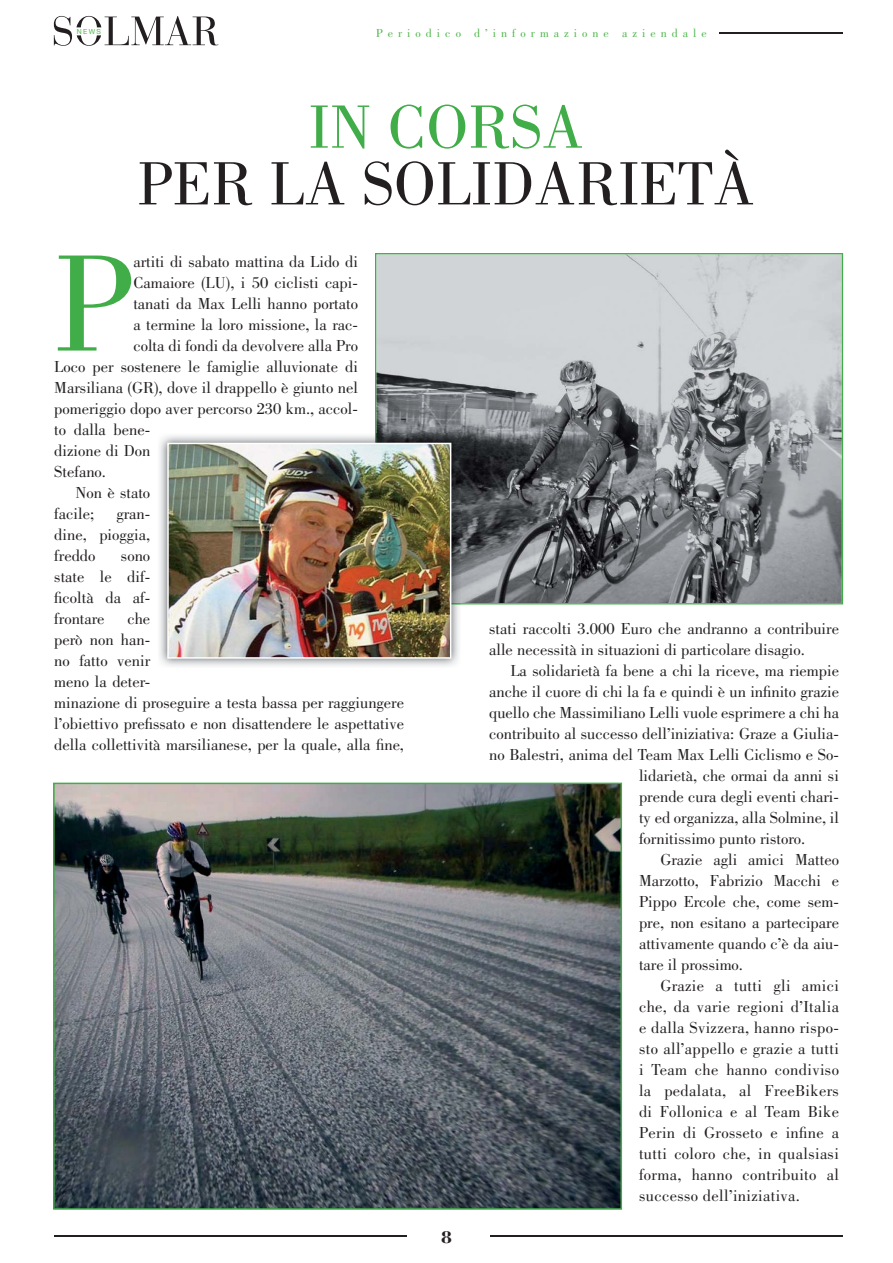
<style>
.page{position:relative;width:893px;height:1263px;background:#fff}
.page>*{position:absolute;margin:0;border:0;box-sizing:border-box;transform-origin:0 0}
.t1{font:142.2px "Bodoni";color:#41ad49}
.t2{font:63.15px "Bodoni";color:#231f20}
.t3{font:63.15px "Bodoni";color:#41ad49}
.t4{font:700 18px "Bodoni";color:#231f20}
.t5{font:16.5px/21px "Bodoni";color:#231f20;text-align:justify}
.t6{font:16.5px "Bodoni";letter-spacing:.02em;color:#231f20}
.t7{font:12px "Bodoni";letter-spacing:.42em;color:#4cb748}
.t8{font:6.9px "Helvetica Neue";color:#4cb748}
</style>
<div class="page">
<hr style="left:719px;top:33px;width:123px;height:1px;background:#231f20">
<hr style="left:719px;top:32px;width:123px;height:1px;background:#231f20">
<hr style="left:54px;top:1236px;width:352px;height:1px;background:#231f20">
<hr style="left:54px;top:1235px;width:352px;height:1px;background:#231f20">
<hr style="left:490px;top:1236px;width:352px;height:1px;background:#231f20">
<hr style="left:490px;top:1235px;width:352px;height:1px;background:#231f20">
<svg style="left:54px;top:16px;width:164px;height:30px"></svg>
<svg style="left:53px;top:783px;width:569px;height:427px;background:#5b6366"></svg>
<svg style="left:375px;top:253px;width:468px;height:351px;background:#9a9ea1"></svg>
<img style="left:159px;top:435px;width:302px;height:231px">
<img style="left:375px;top:433px;width:86px;height:171px">
<img style="left:167px;top:443px;width:284px;height:216px">
<p class="t8" style="left:77px;top:27px;width:26px">NEWS</p>
<p class="t7" style="left:376px;top:29px;width:332px">Periodico d’informazione aziendale</p>
<h2 class="t3" style="left:309px;top:104px;width:277px">IN CORSA</h2>
<h2 class="t2" style="left:138px;top:160px;width:619px">PER LA SOLIDARIETÀ</h2>
<h1 class="t1" style="left:54px;top:251px;width:81px">P</h1>
<p class="t5" style="left:133px;top:252px;width:226px">artiti di sabato mattina da Lido di</p>
<p class="t5" style="left:133px;top:273px;width:226px">Camaiore (LU), i 50 ciclisti capi-</p>
<p class="t5" style="left:133px;top:294px;width:226px">tanati da Max Lelli hanno portato</p>
<p class="t5" style="left:133px;top:315px;width:226px">a termine la loro missione, la rac-</p>
<p class="t5" style="left:133px;top:336px;width:226px">colta di fondi da devolvere alla Pro</p>
<p class="t5" style="left:54px;top:357px;width:305px">Loco per sostenere le famiglie alluvionate di</p>
<p class="t5" style="left:54px;top:378px;width:305px">Marsiliana (GR), dove il drappello è giunto nel</p>
<p class="t5" style="left:54px;top:399px;width:305px">pomeriggio dopo aver percorso 230 km., accol-</p>
<p class="t5" style="left:54px;top:420px;width:97px">to dalla bene-</p>
<p class="t5" style="left:54px;top:441px;width:97px">dizione di Don</p>
<p class="t5" style="left:54px;top:462px;width:53px">Stefano.</p>
<p class="t5" style="left:76px;top:483px;width:76px">Non è stato</p>
<p class="t5" style="left:54px;top:504px;width:41px">facile;</p>
<p class="t5" style="left:54px;top:504px;width:97px;text-indent:62px">gran&shy;dine, pioggia, freddo</p>
<p class="t5" style="left:54px;top:546px;width:97px;text-indent:67px">sono state le dif&shy;ficoltà da af&shy;frontare</p>
<p class="t5" style="left:54px;top:609px;width:351px;text-align:left;text-indent:73px">che<br>però non han-<br>no fatto venir<br>meno la deter-<br>minazione di proseguire a testa bassa per raggiungere l’obiettivo prefissato e non disattendere le aspettative della collettività marsilianese, per la quale, alla fine,</p>
<p class="t5" style="left:489px;top:620px;width:351px">stati raccolti 3.000 Euro che andranno a contribuire alle necessità in situazioni di particolare disagio.</p>
<p class="t5" style="left:510px;top:662px;width:330px">La solidarietà fa bene a chi la riceve, ma riempie</p>
<p class="t5" style="left:489px;top:683px;width:351px">anche il cuore di chi la fa e quindi è un infinito grazie</p>
<p class="t5" style="left:489px;top:704px;width:351px">quello che Massimiliano Lelli vuole esprimere a chi ha</p>
<p class="t5" style="left:489px;top:725px;width:351px">contribuito al successo dell’iniziativa: Graze a Giulia-</p>
<p class="t5" style="left:489px;top:746px;width:351px">no Balestri, anima del Team Max Lelli Ciclismo e So-</p>
<p class="t5" style="left:639px;top:767px;width:201px">lidarietà, che ormai da anni si</p>
<p class="t5" style="left:639px;top:788px;width:201px">prende cura degli eventi chari-</p>
<p class="t5" style="left:639px;top:809px;width:201px">ty ed organizza, alla Solmine, il</p>
<p class="t5" style="left:639px;top:830px;width:168px">fornitissimo punto ristoro.</p>
<p class="t5" style="left:660px;top:851px;width:180px">Grazie agli amici Matteo</p>
<p class="t5" style="left:639px;top:872px;width:201px">Marzotto, Fabrizio Macchi e</p>
<p class="t5" style="left:639px;top:893px;width:201px">Pippo Ercole che, come sem-</p>
<p class="t5" style="left:639px;top:914px;width:201px">pre, non esitano a partecipare</p>
<p class="t5" style="left:639px;top:935px;width:201px">attivamente quando c’è da aiu-</p>
<p class="t5" style="left:639px;top:956px;width:106px">tare il prossimo.</p>
<p class="t6" style="left:660px;top:980px;width:180px">Grazie a tutti gli amici</p>
<p class="t6" style="left:639px;top:1001px;width:201px">che, da varie regioni d’Italia</p>
<p class="t6" style="left:639px;top:1022px;width:201px">e dalla Svizzera, hanno rispo-</p>
<p class="t6" style="left:639px;top:1043px;width:201px">sto all’appello e grazie a tutti</p>
<p class="t6" style="left:639px;top:1064px;width:201px">i Team che hanno condiviso</p>
<p class="t6" style="left:639px;top:1085px;width:201px">la pedalata, al FreeBikers</p>
<p class="t6" style="left:639px;top:1106px;width:201px">di Follonica e al Team Bike</p>
<p class="t6" style="left:639px;top:1127px;width:201px">Perin di Grosseto e infine a</p>
<p class="t6" style="left:639px;top:1148px;width:201px">tutti coloro che, in qualsiasi</p>
<p class="t6" style="left:639px;top:1169px;width:201px">forma, hanno contribuito al</p>
<p class="t6" style="left:639px;top:1190px;width:162px">successo dell’iniziativa.</p>
<p class="t4" style="left:441px;top:1231px;width:12px">8</p>
</div>
